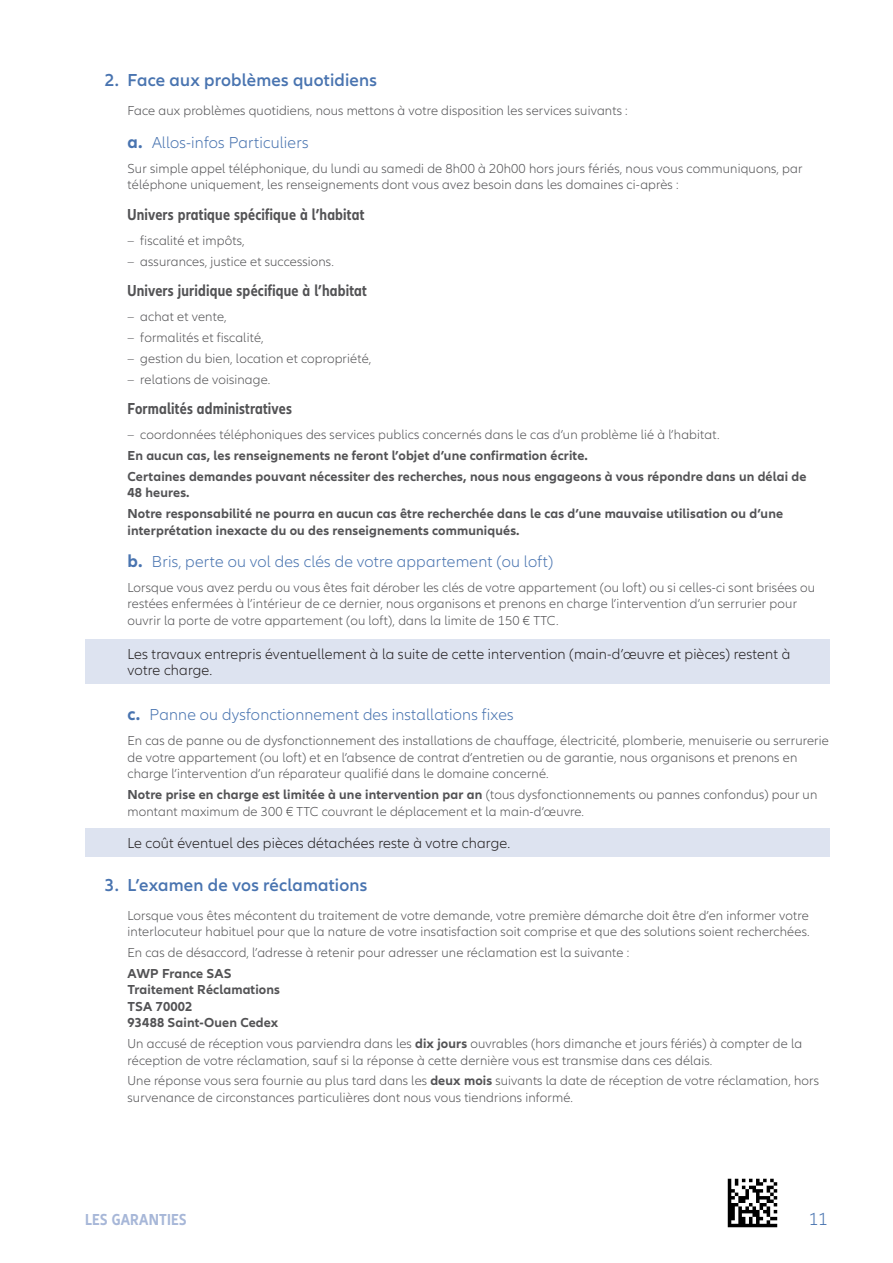
<style>
.page{position:relative;width:893px;height:1263px;background:#fff}
.page>*{position:absolute;margin:0;border:0;box-sizing:border-box;transform-origin:0 0}
.t1{font:600 18px "Allianz Neo";letter-spacing:.01em;color:#4974b0}
.t2{font:300 18px "Allianz Neo";color:#4974b0}
.t3{font:300 16.5px "Allianz Neo";letter-spacing:.01em;color:#4974b0}
.Sous_titre_gras{font:700 condensed 16.5px "Allianz Neo";letter-spacing:.01em;color:#535355}
.Titre_rappel{font:700 condensed 16.5px "Allianz Neo";letter-spacing:.01em;color:#a7b7d8}
.Exclus_-_Texte{font:300 15px/16.5px "Allianz Neo";letter-spacing:.01em;color:#231f20}
.Texte{font:300 13.5px/16.5px "Allianz Neo";letter-spacing:.01em;color:#535355}
.Texte-2{font:700 13.5px/16.5px "Allianz Neo";letter-spacing:.01em;color:#535355}
.Texte_sans_espace_av{font:700 13.5px "Allianz Neo";letter-spacing:.01em;color:#535355}
.Texte_sans_espace_ap{font:700 13.5px "Allianz Neo";letter-spacing:.01em;color:#535355}
.s1{font-weight:700;font-size:18px}
.s2{font-weight:700}
</style>
<div class="page">
<img style="left:727px;top:1178px;width:51px;height:50px">
<div style="left:85px;top:639px;width:744px;height:45px;background:#dde3f0"></div>
<div style="left:85px;top:828px;width:744px;height:29px;background:#dde3f0"></div>
<p class="t1" style="left:105px;top:70px;width:274px">2. Face aux problèmes quotidiens</p>
<p class="Texte" style="left:128px;top:103px;width:502px">Face aux problèmes quotidiens, nous mettons à votre disposition les services suivants :</p>
<p class="t3" style="left:128px;top:133px;width:182px"><span class="s1">a.</span> Allos-infos Particuliers</p>
<p class="Texte" style="left:128px;top:160px;width:677px">Sur simple appel téléphonique, du lundi au samedi de 8h00 à 20h00 hors jours fériés, nous vous communiquons, par téléphone uniquement, les renseignements dont vous avez besoin dans les domaines ci-après :</p>
<p class="Sous_titre_gras" style="left:128px;top:205px;width:238px">Univers pratique spécifique à l’habitat</p>
<p class="Texte" style="left:128px;top:232px;width:119px">– fiscalité et impôts,</p>
<p class="Texte" style="left:128px;top:253px;width:208px">– assurances, justice et successions.</p>
<p class="Sous_titre_gras" style="left:128px;top:281px;width:241px">Univers juridique spécifique à l’habitat</p>
<p class="Texte" style="left:128px;top:309px;width:101px">– achat et vente,</p>
<p class="Texte" style="left:128px;top:330px;width:138px">– formalités et fiscalité,</p>
<p class="Texte" style="left:128px;top:350px;width:245px">– gestion du bien, location et copropriété,</p>
<p class="Texte" style="left:128px;top:371px;width:144px">– relations de voisinage.</p>
<p class="Sous_titre_gras" style="left:128px;top:399px;width:166px">Formalités administratives</p>
<p class="Texte" style="left:128px;top:427px;width:594px">– coordonnées téléphoniques des services publics concernés dans le cas d’un problème lié à l’habitat.</p>
<p class="Texte-2" style="left:128px;top:448px;width:462px">En aucun cas, les renseignements ne feront l’objet d’une confirmation écrite.</p>
<p class="Texte-2" style="left:128px;top:468px;width:680px">Certaines demandes pouvant nécessiter des recherches, nous nous engageons à vous répondre dans un délai de<br>48 heures.</p>
<p class="Texte-2" style="left:128px;top:506px;width:657px">Notre responsabilité ne pourra en aucun cas être recherchée dans le cas d’une mauvaise utilisation ou d’une interprétation inexacte du ou des renseignements communiqués.</p>
<p class="t3" style="left:128px;top:552px;width:427px"><span class="s1">b.</span> Bris, perte ou vol des clés de votre appartement (ou loft)</p>
<p class="Texte" style="left:128px;top:580px;width:689px">Lorsque vous avez perdu ou vous êtes fait dérober les clés de votre appartement (ou loft) ou si celles-ci sont brisées ou restées enfermées à l’intérieur de ce dernier, nous organisons et prenons en charge l’intervention d’un serrurier pour ouvrir la porte de votre appartement (ou loft), dans la limite de 150 € TTC.</p>
<p class="Exclus_-_Texte" style="left:128px;top:646px;width:664px">Les travaux entrepris éventuellement à la suite de cette intervention (main-d’œuvre et pièces) restent à votre charge.</p>
<p class="t3" style="left:128px;top:706px;width:388px"><span class="s1">c.</span> Panne ou dysfonctionnement des installations fixes</p>
<p class="Texte" style="left:128px;top:733px;width:703px">En cas de panne ou de dysfonctionnement des installations de chauffage, électricité, plomberie, menuiserie ou serrurerie de votre appartement (ou loft) et en l’absence de contrat d’entretien ou de garantie, nous organisons et prenons en charge l’intervention d’un réparateur qualifié dans le domaine concerné.</p>
<p class="Texte" style="left:128px;top:787px;width:691px"><span class="s2">Notre prise en charge est limitée à une intervention par an</span> (tous dysfonctionnements ou pannes confondus) pour un montant maximum de 300 € TTC couvrant le déplacement et la main-d’œuvre.</p>
<p class="Exclus_-_Texte" style="left:128px;top:836px;width:384px">Le coût éventuel des pièces détachées reste à votre charge.</p>
<p class="t1" style="left:105px;top:874px;width:264px">3. L’examen de vos réclamations</p>
<p class="Texte" style="left:128px;top:908px;width:684px">Lorsque vous êtes mécontent du traitement de votre demande, votre première démarche doit être d’en informer votre interlocuteur habituel pour que la nature de votre insatisfaction soit comprise et que des solutions soient recherchées.</p>
<p class="Texte" style="left:128px;top:945px;width:503px">En cas de désaccord, l’adresse à retenir pour adresser une réclamation est la suivante :</p>
<p class="Texte_sans_espace_ap" style="left:128px;top:966px;width:106px">AWP France SAS</p>
<p class="Texte_sans_espace_av" style="left:128px;top:982px;width:154px">Traitement Réclamations</p>
<p class="Texte_sans_espace_av" style="left:128px;top:999px;width:66px">TSA 70002</p>
<p class="Texte_sans_espace_av" style="left:128px;top:1015px;width:152px">93488 Saint-Ouen Cedex</p>
<p class="Texte" style="left:128px;top:1036px;width:676px">Un accusé de réception vous parviendra dans les <span class="s2">dix jours</span> ouvrables (hors dimanche et jours fériés) à compter de la réception de votre réclamation, sauf si la réponse à cette dernière vous est transmise dans ces délais.</p>
<p class="Texte" style="left:128px;top:1073px;width:693px">Une réponse vous sera fournie au plus tard dans les <span class="s2">deux mois</span> suivants la date de réception de votre réclamation, hors survenance de circonstances particulières dont nous vous tiendrions informé.</p>
<p class="Titre_rappel" style="left:85px;top:1210px;width:103px">LES GARANTIES</p>
<h1 class="t2" style="left:809px;top:1208px;width:20px">11</h1>
</div>
